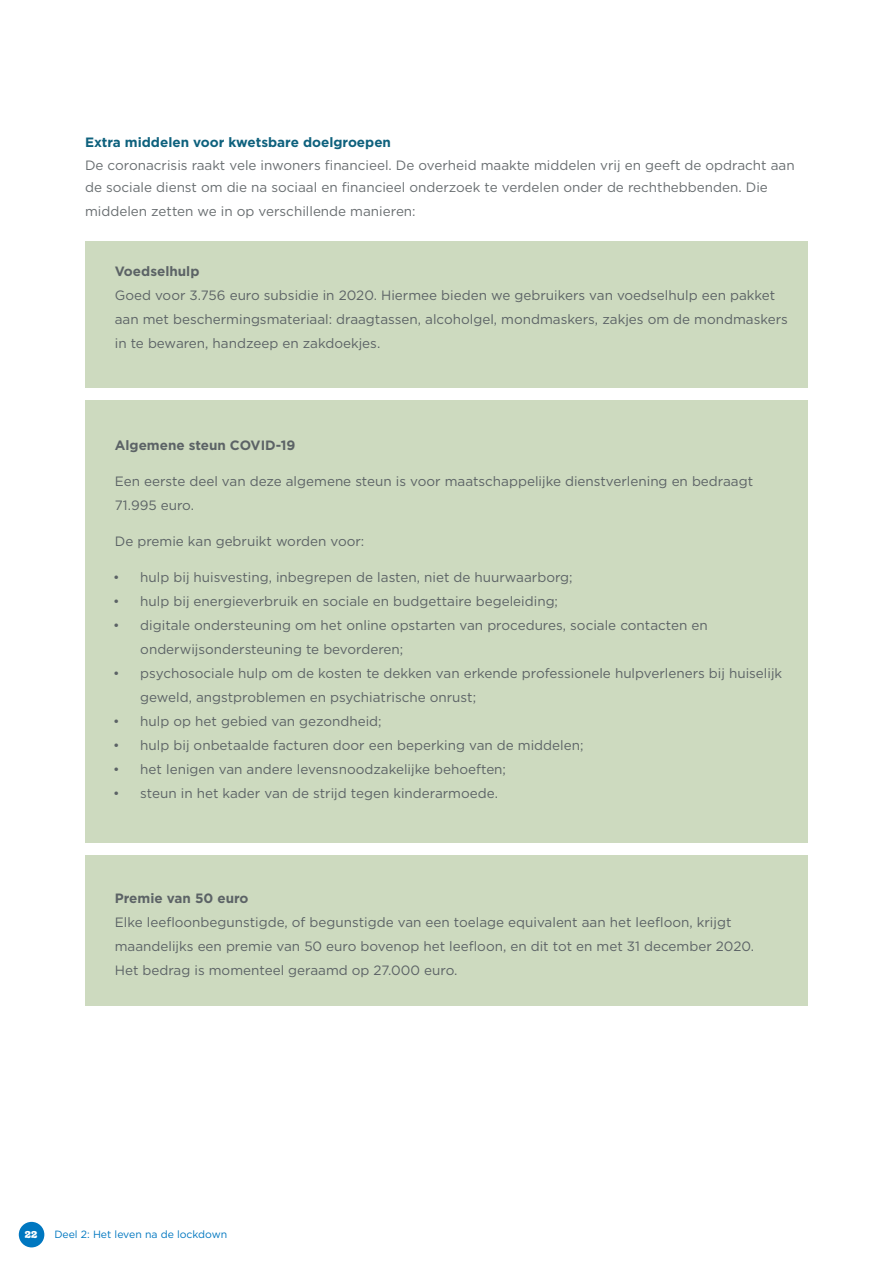
<style>
.page{position:relative;width:893px;height:1263px;background:#fff}
.page>*{position:absolute;margin:0;border:0;box-sizing:border-box;transform-origin:0 0}
.t1{font:13.5px/24px "Gotham";color:#5c6366}
.t2{font:13.5px/22.5px "Gotham";color:#686d70}
.List_Paragraph{font:700 13.5px "Gotham";color:#5c6366}
.t3{font:10.5px "Gotham";color:#0077c0}
.t4{font:9.9px "Regina Black Solid";color:#fff}
.s1{font-weight:700;color:#0e617d}
</style>
<div class="page">
<div style="left:85px;top:241px;width:723px;height:147px;background:#cddabf"></div>
<div style="left:85px;top:400px;width:723px;height:442px;background:#cddabf"></div>
<div style="left:85px;top:855px;width:723px;height:151px;background:#cddabf"></div>
<div style="left:19px;top:1222px;width:25px;height:25px;background:#0077c0;border-radius:50%"></div>
<p class="t2" style="left:85px;top:131px;width:711px"><span class="s1">Extra middelen voor kwetsbare doelgroepen<br></span>De coronacrisis raakt vele inwoners financieel. De overheid maakte middelen vrij en geeft de opdracht aan de sociale dienst om die na sociaal en financieel onderzoek te verdelen onder de rechthebbenden. Die</p>
<p class="t2" style="left:85px;top:200px;width:332px">middelen zetten we in op verschillende manieren:</p>
<p class="List_Paragraph" style="left:115px;top:264px;width:86px">Voedselhulp</p>
<p class="t1" style="left:115px;top:283px;width:675px">Goed voor 3.756 euro subsidie in 2020. Hiermee bieden we gebruikers van voedselhulp een pakket aan met beschermingsmateriaal: draagtassen, alcoholgel, mondmaskers, zakjes om de mondmaskers in te bewaren, handzeep en zakdoekjes.</p>
<p class="List_Paragraph" style="left:115px;top:438px;width:182px">Algemene steun COVID-19</p>
<p class="t1" style="left:115px;top:469px;width:640px">Een eerste deel van deze algemene steun is voor maatschappelijke dienstverlening en bedraagt<br>71.995 euro.</p>
<p class="t1" style="left:115px;top:529px;width:251px">De premie kan gebruikt worden voor:</p>
<p class="t1" style="left:113px;top:565px;width:461px">• hulp bij huisvesting, inbegrepen de lasten, niet de huurwaarborg;</p>
<p class="t1" style="left:113px;top:589px;width:446px">• hulp bij energieverbruik en sociale en budgettaire begeleiding;</p>
<p class="t1" style="left:140px;top:613px;width:569px;text-indent:-27px">• digitale ondersteuning om het online opstarten van procedures, sociale contacten en onderwijsondersteuning te bevorderen;</p>
<p class="t1" style="left:140px;top:661px;width:643px;text-indent:-27px">• psychosociale hulp om de kosten te dekken van erkende professionele hulpverleners bij huiselijk geweld, angstproblemen en psychiatrische onrust;</p>
<p class="t1" style="left:113px;top:709px;width:270px">• hulp op het gebied van gezondheid;</p>
<p class="t1" style="left:113px;top:733px;width:472px">• hulp bij onbetaalde facturen door een beperking van de middelen;</p>
<p class="t1" style="left:113px;top:757px;width:394px">• het lenigen van andere levensnoodzakelijke behoeften;</p>
<p class="t1" style="left:113px;top:781px;width:386px">• steun in het kader van de strijd tegen kinderarmoede.</p>
<p class="List_Paragraph" style="left:115px;top:891px;width:135px">Premie van 50 euro</p>
<p class="t1" style="left:115px;top:910px;width:641px">Elke leefloonbegunstigde, of begunstigde van een toelage equivalent aan het leefloon, krijgt maandelijks een premie van 50 euro bovenop het leefloon, en dit tot en met 31 december 2020.<br>Het bedrag is momenteel geraamd op 27.000 euro.</p>
<p class="t4" style="left:25px;top:1228px;width:14px">22</p>
<p class="t3" style="left:54px;top:1227px;width:174px">Deel 2: Het leven na de lockdown</p>
</div>
